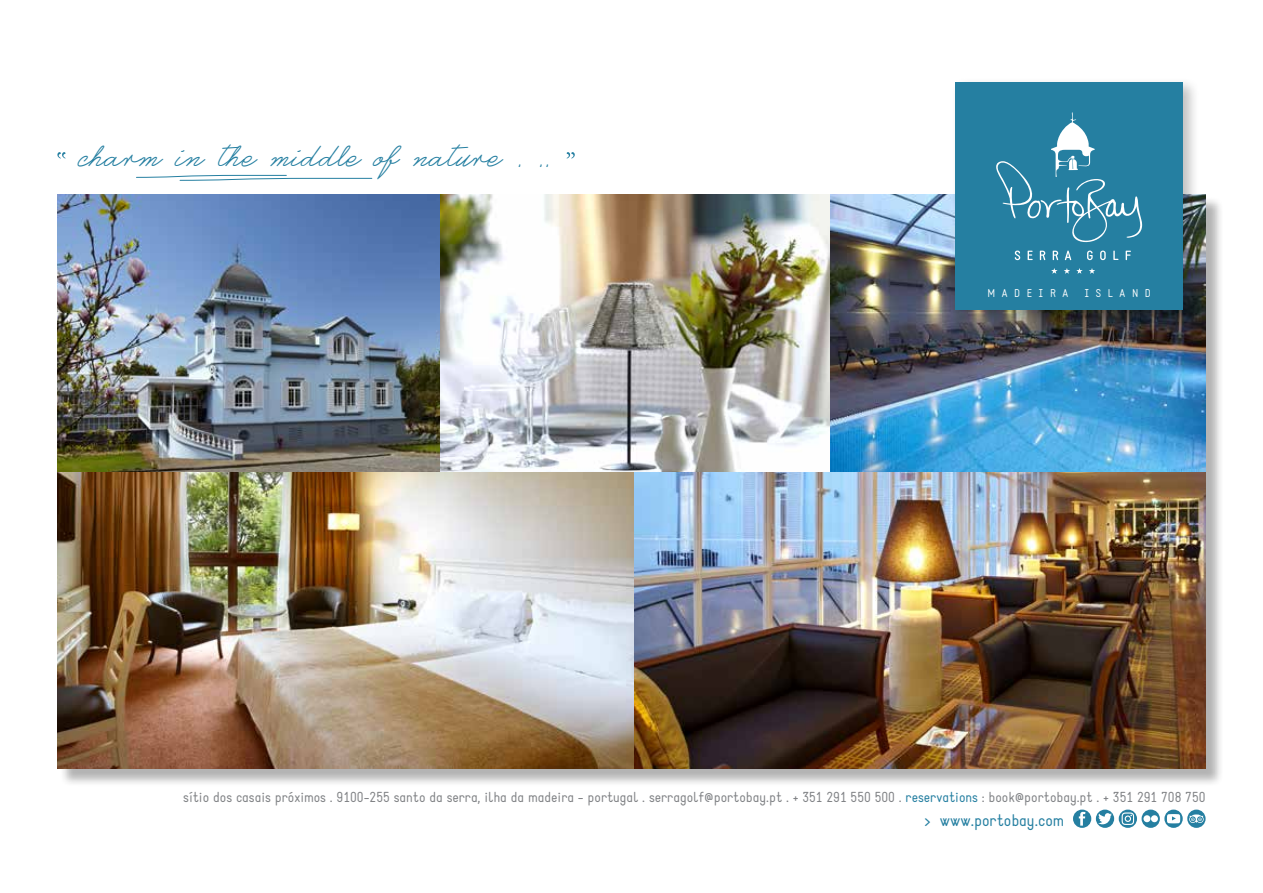
<style>
.page{position:relative;width:1263px;height:893px;background:#fff}
.page>*{position:absolute;margin:0;border:0;box-sizing:border-box;transform-origin:0 0}
.t1{font:34.5px "Castro Script";color:#257fa1}
.t2{font:16.5px "Static";color:#257fa1}
.t3{font:14.25px "Static";color:#808285}
.t4{font:11.1px "Static";letter-spacing:.595em;color:#fff}
.s1{color:#257fa1}
</style>
<div class="page">
<div style="left:60px;top:197px;width:1164px;height:590px;background:#000;opacity:.3"></div>
<img style="left:830px;top:194px;width:375px;height:279px">
<img style="left:57px;top:194px;width:383px;height:279px">
<img style="left:440px;top:194px;width:390px;height:279px">
<svg style="left:57px;top:152px;width:9px;height:6px"></svg>
<svg style="left:567px;top:152px;width:8px;height:6px"></svg>
<div style="left:951px;top:77px;width:249px;height:249px;background:#000;opacity:.25"></div>
<div style="left:955px;top:82px;width:228px;height:227px;background:#257fa1"></div>
<img style="left:57px;top:473px;width:578px;height:295px">
<img style="left:635px;top:473px;width:570px;height:295px">
<div style="left:1073px;top:810px;width:18px;height:18px;background:#257fa1;border-radius:50%"></div>
<svg style="left:1079px;top:812px;width:6px;height:14px"></svg>
<svg style="left:1096px;top:810px;width:18px;height:18px"></svg>
<svg style="left:1098px;top:813px;width:14px;height:11px"></svg>
<svg style="left:1119px;top:810px;width:18px;height:18px"></svg>
<svg style="left:1121px;top:812px;width:13px;height:13px"></svg>
<div style="left:1187px;top:810px;width:18px;height:18px;background:#257fa1;border-radius:50%"></div>
<svg style="left:1189px;top:814px;width:15px;height:9px"></svg>
<svg style="left:1141px;top:810px;width:19px;height:18px"></svg>
<svg style="left:1151px;top:815px;width:7px;height:7px"></svg>
<div style="left:1143px;top:815px;width:7px;height:7px;background:#fff;border-radius:50%"></div>
<svg style="left:1164px;top:810px;width:19px;height:18px"></svg>
<svg style="left:1167px;top:814px;width:13px;height:9px"></svg>
<svg style="left:136px;top:175px;width:237px;height:6px"></svg>
<svg style="left:1051px;top:268px;width:6px;height:6px"></svg>
<svg style="left:1064px;top:268px;width:6px;height:6px"></svg>
<svg style="left:1076px;top:268px;width:7px;height:6px"></svg>
<svg style="left:1089px;top:268px;width:6px;height:6px"></svg>
<svg style="left:996px;top:112px;width:146px;height:148px"></svg>
<h1 class="t1" style="left:80px;top:134px;width:473px">charm in the middle of nature . ..</h1>
<p class="t4" style="left:987px;top:287px;width:82px">MADEIRA</p>
<p class="t4" style="left:1084px;top:287px;width:68px">ISLAND</p>
<p class="t3" style="left:183px;top:788px;width:1024px">sítio dos casais próximos . 9100-255 santo da serra, ilha da madeira - portugal . serragolf@portobay.pt . + 351 291 550 500 . <span class="s1">reservations</span> : book@portobay.pt . + 351 291 708 750</p>
<p class="t2" style="left:925px;top:810px;width:141px">&gt; www.portobay.com</p>
</div>
